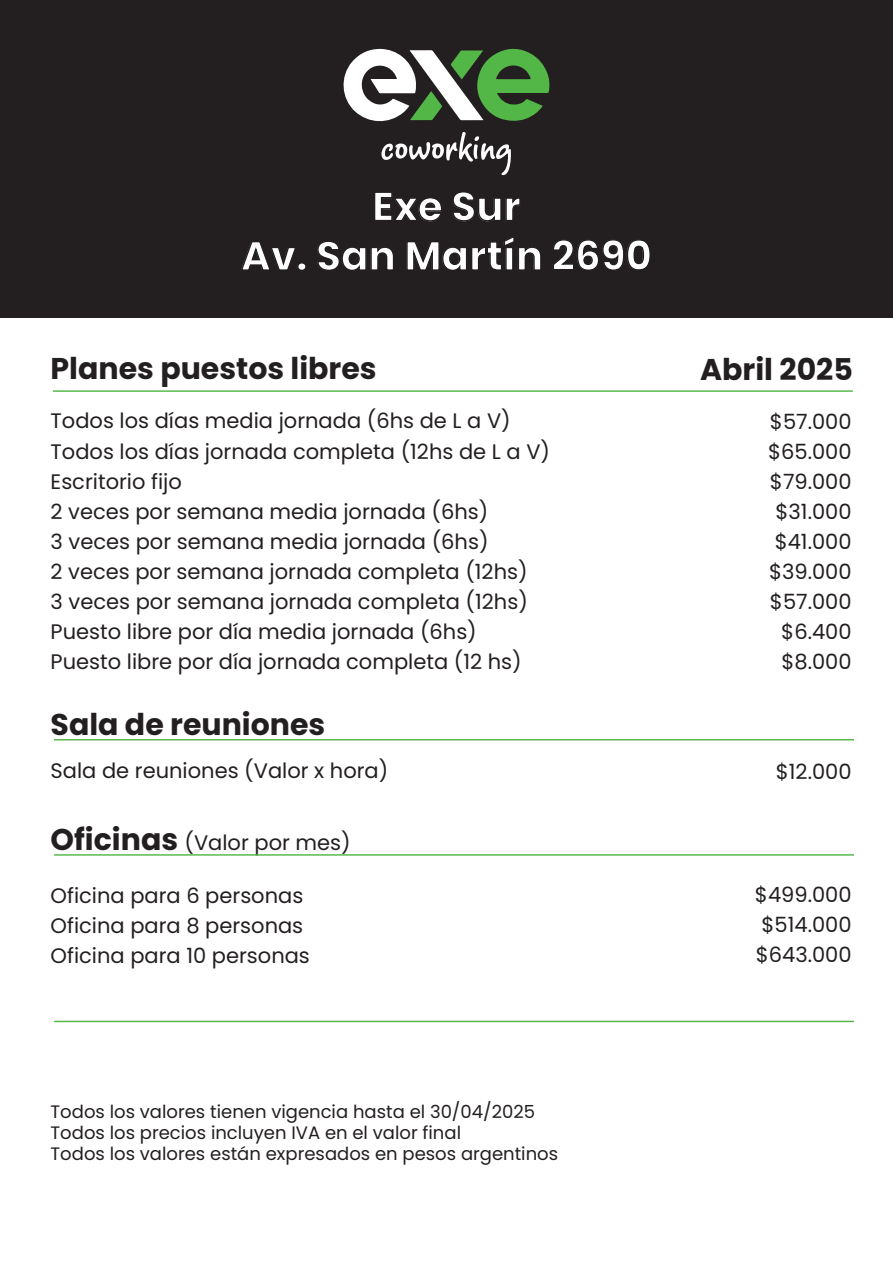
<style>
.page{position:relative;width:893px;height:1263px;background:#fff}
.page>*{position:absolute;margin:0;border:0;box-sizing:border-box;transform-origin:0 0}
.t1{font:700 40.5px/49.5px "Poppins";color:#fff;text-align:center}
.t2{font:700 30px "Poppins";color:#231f20}
.t3{font:21px/30px "Poppins";color:#231f20}
.t4{font:18px/21px "Poppins";color:#231f20}
.s1{font-weight:700;font-size:30px}
</style>
<div class="page">
<div style="left:0;top:0;width:893px;height:317px;background:#231f20"></div>
<hr style="left:53px;top:390px;width:800px;height:2px;background:#53b747">
<hr style="left:54px;top:854px;width:800px;height:2px;background:#53b747">
<hr style="left:54px;top:1021px;width:800px;height:1px;background:#53b747">
<hr style="left:54px;top:739px;width:800px;height:1px;background:#53b747">
<svg style="left:343px;top:48px;width:207px;height:74px"></svg>
<svg style="left:381px;top:132px;width:130px;height:43px"></svg>
<h1 class="t1" style="left:241px;top:182px;width:413px">Exe Sur<br>Av. San Martín 2690</h1>
<h2 class="t2" style="left:51px;top:351px;width:328px">Planes puestos libres</h2>
<h2 class="t2" style="left:700px;top:352px;width:154px">Abril 2025</h2>
<p class="t3" style="left:51px;top:406px;width:501px">Todos los días media jornada (6hs de L a V)<br>Todos los días jornada completa (12hs de L a V)<br>Escritorio fijo<br>2 veces por semana media jornada (6hs)<br>3 veces por semana media jornada (6hs)<br>2 veces por semana jornada completa (12hs)<br>3 veces por semana jornada completa (12hs)<br>Puesto libre por día media jornada (6hs)<br>Puesto libre por día jornada completa (12 hs)</p>
<p class="t3" style="left:768px;top:407px;width:85px;text-align:right">$57.000 $65.000 $79.000 $31.000 $41.000 $39.000 $57.000 $6.400 $8.000</p>
<h2 class="t2" style="left:51px;top:707px;width:276px">Sala de reuniones</h2>
<p class="t3" style="left:51px;top:756px;width:339px">Sala de reuniones (Valor x hora)</p>
<p class="t3" style="left:51px;top:828px;width:302px"><span class="s1">Oficinas</span> (Valor por mes)</p>
<p class="t3" style="left:51px;top:881px;width:261px">Oficina para 6 personas<br>Oficina para 8 personas<br>Oficina para 10 personas</p>
<p class="t4" style="left:51px;top:1102px;width:509px">Todos los valores tienen vigencia hasta el 30/04/2025<br>Todos los precios incluyen IVA en el valor final<br>Todos los valores están expresados en pesos argentinos</p>
<p class="t3" style="left:776px;top:756px;width:77px">$12.000</p>
<p class="t3" style="left:755px;top:880px;width:98px;text-align:justify">$499.000 $514.000 $643.000</p>
</div>
